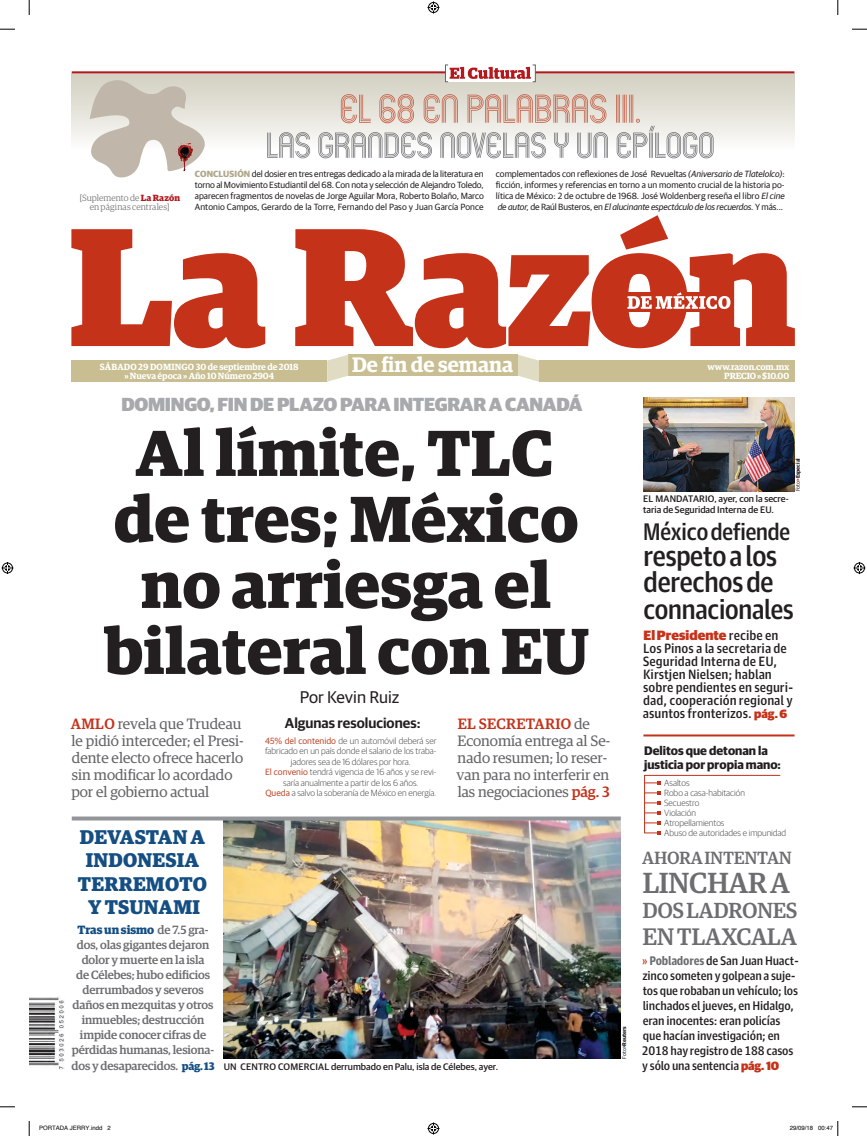
<style>
.page{position:relative;width:867px;height:1136px;background:#fff}
.page>*{position:absolute;margin:0;border:0;box-sizing:border-box;transform-origin:0 0}
.t1{font:700 65px/66px "Guardian Egyp";letter-spacing:.005em;color:#231f20;text-align:center}
.t2{font:500 29px/26px "Guardian Agate Sans D";letter-spacing:-.035em;color:#231f20}
.t3{font:500 28px "Guardian Agate Sans D";letter-spacing:-.035em;color:#231f20}
.t4{font:500 28px "Guardian Text Egyp";letter-spacing:-.02em;color:#6c6d70}
.t5{font:500 24px "Guardian Agate Sans D";letter-spacing:-.035em;color:#231f20}
.t6{font:500 23px "Guardian Text Egyp";letter-spacing:-.02em;color:#6c6d70}
.t7{font:600 21px "Guardian Egyp";color:#fff}
.t8{font:500 21px "Guardian Text Egyp";letter-spacing:-.02em;color:#6c6d70}
.t9{font:700 19.9px/23.2px "Guardian Egyp";letter-spacing:.01em;color:#144e82;text-align:center}
.t10{font:900 19px "Guardian Sans";letter-spacing:-.015em;color:#a8a9ad}
.t11{font:500 17px "Guardian Text Egyp";letter-spacing:-.02em;color:#6c6d70}
.t12{font:17px "Guardian Sans";color:#231f20}
.t13{font:15px/17px "Guardian Egyp";color:#636366}
.t14{font:600 14.4px "Guardian Sans";color:#231f20}
.t15{font:500 13.5px/13px "Guardian Agate Sans D";color:#231f20}
.t16{font:900 13.5px "Guardian Sans";color:#c5321a}
.t17{font:500 12.5px/15px "Guardian Agate Sans D";letter-spacing:-.015em;color:#231f20}
.t18{font:700 12.4px/14.7px "Guardian Sans";color:#231f20}
.t19{font:500 12px/15.1px "Guardian Egyp";letter-spacing:-.01em;color:#6c6d70;text-align:center}
.t20{font:500 9.5px/10.5px "Guardian Sans";color:#231f20}
.t21{font:9px/11px "Guardian Sans";letter-spacing:.005em;color:#231f20;text-align:justify}
.t22{font:300 9px/10.5px "Guardian Sans";color:#4b4c4d;text-align:center}
.t23{font:600 9px/9px "Guardian Egyp";letter-spacing:-.005em;color:#fff;text-align:right}
.t24{font:300 9px/9px "Guardian Egyp";letter-spacing:.01em;color:#636366;text-align:center}
.t25{font:6px "Helvetica";color:#000}
.t26{font:700 5.5px "Guardian Sans";color:#231f20}
.s1{font-weight:700;color:#b4181d}
.s2{font-weight:700;color:#afa88a}
.s3{font-style:italic}
.s4{font-weight:500;color:#c5321a}
.s5{font-weight:400;color:#c14b2d}
.s6{font-weight:700;color:#144e82}
.s7{font-weight:700;font-size:11px;color:#144e82}
.s8{font-weight:400}
.s9{color:#144e82}
.s10{color:#c5321a}
.s11{font-family:"Guardian Agate Sans D";font-weight:500;color:#231f20}
.s12{font-family:"Guardian Sans";font-weight:900;font-size:12px;color:#c5321a}
.s13{font-family:"Guardian Egyp";font-weight:400;font-size:13px;color:#c5321a}
.s14{font-weight:900;color:#6c6d70}
</style>
<div class="page">
<img style="left:30px;top:997px;width:34px;height:72px">
<div style="left:348px;top:355px;width:170px;height:21px;background:#c8be91"></div>
<div style="left:71px;top:360px;width:256px;height:22px;background:#c8be91"></div>
<svg style="left:518px;top:355px;width:21px;height:27px"></svg>
<svg style="left:327px;top:355px;width:21px;height:27px"></svg>
<svg style="left:71px;top:215px;width:723px;height:133px"></svg>
<div style="left:611px;top:292px;width:122px;height:19px;background:#c5321a"></div>
<svg style="left:627px;top:292px;width:103px;height:17px"></svg>
<div style="left:539px;top:361px;width:255px;height:21px;background:#c8be91"></div>
<img style="left:223px;top:820px;width:397px;height:238px">
<svg style="left:72px;top:816px;width:548px;height:4px;background:#a1a2a5"></svg>
<hr style="left:643px;top:734px;width:151px;height:2px;background:#c5321a">
<div style="left:71px;top:73px;width:723px;height:130px;background:linear-gradient(to bottom,#d7d5c7,#fff)"></div>
<svg style="left:267px;top:94px;width:446px;height:64px"></svg>
<hr style="left:72px;top:71px;width:722px;height:2px;background:#b4181d">
<div style="left:445px;top:68px;width:90px;height:14px;background:#fff"></div>
<svg style="left:449px;top:67px;width:81px;height:12px"></svg>
<div style="left:445px;top:65px;width:3px;height:17px;border:1px solid #5b686f"></div>
<svg style="left:90px;top:79px;width:117px;height:100px"></svg>
<img style="left:164px;top:114px;width:51px;height:68px">
<img style="left:643px;top:397px;width:151px;height:94px">
<svg style="left:644px;top:774px;width:136px;height:60px"></svg>
<svg style="left:0;top:29px;width:15px;height:1px"></svg>
<svg style="left:852px;top:29px;width:14px;height:1px"></svg>
<svg style="left:0;top:1106px;width:15px;height:1px"></svg>
<svg style="left:852px;top:1106px;width:14px;height:1px"></svg>
<svg style="left:29px;top:0;width:1px;height:15px"></svg>
<svg style="left:29px;top:1121px;width:1px;height:15px"></svg>
<svg style="left:837px;top:0;width:1px;height:15px"></svg>
<svg style="left:427px;top:1px;width:12px;height:12px"></svg>
<svg style="left:427px;top:1122px;width:12px;height:12px"></svg>
<svg style="left:2px;top:562px;width:12px;height:12px"></svg>
<svg style="left:853px;top:562px;width:12px;height:12px"></svg>
<svg style="left:837px;top:1121px;width:1px;height:15px"></svg>
<p class="t24" style="left:80px;top:193px;width:102px">[Suplemento de <span class="s1">La Razón </span>en páginas centrales]</p>
<p class="t21" style="left:195px;top:168px;width:290px"><span class="s2">CONCLUSIÓN</span> del dosier en tres entregas dedicado a la mirada de la literatura en torno al Movimiento Estudiantil del 68. Con nota y selección de Alejandro Toledo, aparecen fragmentos de novelas de Jorge Aguilar Mora, Roberto Bolaño, Marco Antonio Campos, Gerardo de la Torre, Fernando del Paso y Juan García Ponce</p>
<p class="t21" style="left:496px;top:168px;width:290px">complementados con reflexiones de José Revueltas <span class="s3">(Aniversario de Tlatelolco)</span>: ficción, informes y referencias en torno a un momento crucial de la historia po&shy;lítica de México: 2 de octubre de 1968. José Woldenberg reseña el libro <span class="s3">El cine de autor,</span> de Raúl Busteros, en <span class="s3">El alucinante espectáculo de los recuerdos.</span> Y más...</p>
<p class="t23" style="left:100px;top:362px;width:200px">SÁBADO 29 DOMINGO 30 de septiembre de 2018</p>
<h3 class="t7" style="left:352px;top:349px;width:162px">De fin de semana</h3>
<p class="t23" style="left:124px;top:371px;width:151px">» Nueva época » Año 10 Número 2904</p>
<p class="t23" style="left:707px;top:361px;width:83px">www.razon.com.mx<br>PRECIO » $10.00</p>
<h3 class="t10" style="left:121px;top:390px;width:462px">DOMINGO, FIN DE PLAZO PARA INTEGRAR A CANADÁ</h3>
<h1 class="t1" style="left:104px;top:414px;width:486px">Al límite, TLC de tres; México no arriesga el bilateral con EU</h1>
<h3 class="t13" style="left:71px;top:714px;width:174px"><span class="s4">AMLO</span> revela que Trudeau le pidió interceder; el Presi&shy;dente electo ofrece hacerlo sin modificar lo acordado por el gobierno actual</h3>
<h3 class="t12" style="left:300px;top:685px;width:101px">Por Kevin Ruiz</h3>
<h3 class="t14" style="left:285px;top:712px;width:137px">Algunas resoluciones:</h3>
<p class="t22" style="left:265px;top:734px;width:173px"><span class="s5">45% del contenido</span> de un automóvil deberá ser fabricado en un país donde el salario de los traba&shy;jadores sea de 16 dólares por hora.<br><span class="s5">El convenio</span> tendrá vigencia de 16 años y se revi&shy;saría anualmente a partir de los 6 años.<br><span class="s5">Queda</span> a salvo la soberanía de México en energía.</p>
<h3 class="t13" style="left:456px;top:714px;width:155px"><span class="s4">EL SECRETARIO</span> de<br>Economía entrega al Se&shy;nado resumen; lo reser&shy;van para no interferir en las negociaciones <span class="s4">pág. 3</span></h3>
<h3 class="t9" style="left:78px;top:823px;width:131px">DEVASTAN A<br>INDONESIA<br>TERREMOTO<br>Y TSUNAMI</h3>
<p class="t19" style="left:72px;top:921px;width:144px"><span class="s6">Tras un sismo</span> de 7.5 gra&shy;dos, olas gigantes dejaron dolor y muerte en la isla<br>de Célebes; hubo edificios derrumbados y severos daños en mezquitas y otros inmuebles; destrucción impide conocer cifras de pérdidas humanas, lesiona&shy;dos y desaparecidos. <span class="s7">pág. 13</span></p>
<p class="t20" style="left:224px;top:1060px;width:276px">UN CENTRO COMERCIAL derrumbado en Palu, isla de Célebes, ayer.</p>
<p class="t26" style="left:619px;top:1058px;width:34px;rotate:-90deg"><span class="s8">Foto</span><span class="s9">&gt;</span>Reuters</p>
<p class="t26" style="left:793px;top:491px;width:35px;rotate:-90deg"><span class="s8">Foto</span><span class="s10">&gt;</span>Especial</p>
<p class="t20" style="left:643px;top:493px;width:147px">EL MANDATARIO, ayer, con la secre&shy;taria de Seguridad Interna de EU.</p>
<h3 class="t5" style="left:642px;top:515px;width:149px">México defiende</h3>
<h2 class="t2" style="left:643px;top:541px;width:136px">respeto a los derechos de</h2>
<h3 class="t3" style="left:643px;top:590px;width:152px">connacionales</h3>
<h3 class="t16" style="left:643px;top:624px;width:136px">El Presidente <span class="s11">recibe en</span></h3>
<h3 class="t15" style="left:642px;top:640px;width:152px">Los Pinos a la secretaria de<br>Seguridad Interna de EU,<br>Kirstjen Nielsen; hablan sobre pendientes en seguri&shy;dad, cooperación regional y asuntos fronterizos. <span class="s12">pág. 6</span></h3>
<h3 class="t18" style="left:644px;top:742px;width:138px">Delitos que detonan la justicia por propia mano:</h3>
<p class="t22" style="left:664px;top:776px;width:124px;line-height:10px;text-align:left">Asaltos<br>Robo a casa-habitación<br>Secuestro<br>Violación<br>Atropellamientos<br>Abuso de autoridades e impunidad</p>
<h3 class="t11" style="left:642px;top:843px;width:151px">AHORA INTENTAN</h3>
<h3 class="t4" style="left:642px;top:859px;width:149px">LINCHAR A</h3>
<h3 class="t8" style="left:642px;top:893px;width:156px">DOS LADRONES</h3>
<h3 class="t6" style="left:642px;top:917px;width:156px">EN TLAXCALA</h3>
<p class="t17" style="left:641px;top:952px;width:159px"><span class="s13">»</span> <span class="s14">Pobladores</span> de San Juan Huact&shy;zinco someten y golpean a suje&shy;tos que robaban un vehículo; los linchados el jueves, en Hidalgo, eran inocentes: eran policías que hacían investigación; en<br>2018 hay registro de 188 casos y sólo una sentencia <span class="s12">pág. 10</span></p>
<p class="t25" style="left:39px;top:1123px;width:73px">PORTADA JERRY.indd 2</p>
<p class="t25" style="left:789px;top:1123px;width:45px">29/09/18 00:47</p>
</div>
